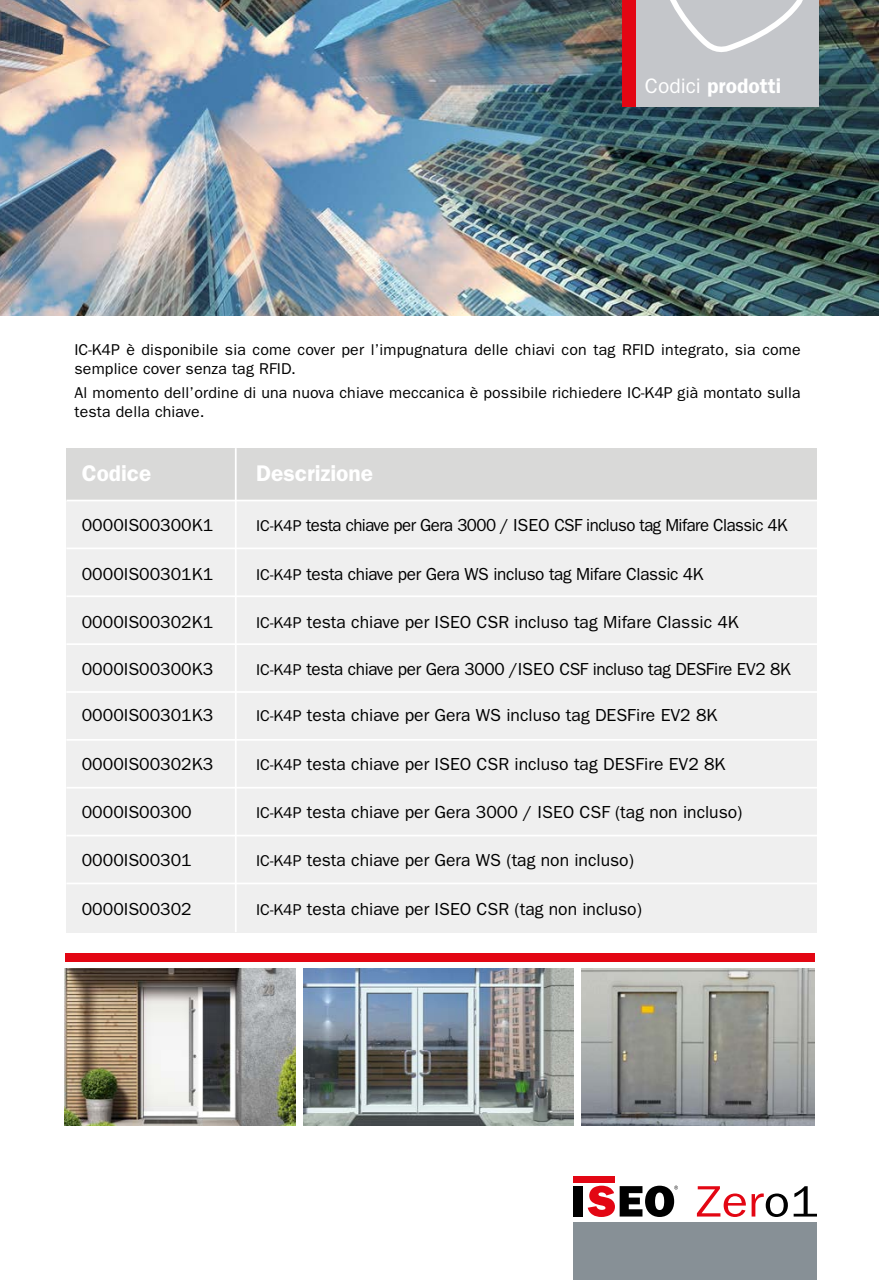
<style>
.page{position:relative;width:879px;height:1280px;background:#fff}
.page>*{position:absolute;margin:0;border:0;box-sizing:border-box;transform-origin:0 0}
.t1{font:600 22.75px "ITC Franklin Gothic Std";color:#fff}
.t2{font:600 21px "ITC Franklin Gothic Std";color:#fff}
.t3{font:17.5px "ITC Franklin Gothic Std";color:#000}
.t4{font:17.5px "ITC Franklin Gothic Std";letter-spacing:-.02em;color:#000}
.t5{font:17.5px "ITC Franklin Gothic Std";letter-spacing:-.03em;color:#000;scale:.96 1}
.t6{font:15.75px/19.2px "ITC Franklin Gothic Std";letter-spacing:.01em;color:#000}
.s1{font-weight:400}
.s2{font-size:15.75px}
</style>
<div class="page">
<img style="left:0;top:0;width:878px;height:315px">
<div style="left:573px;top:1223px;width:243px;height:57px;background:#879096"></div>
<svg style="left:587px;top:1186px;width:90px;height:31px"></svg>
<div style="left:573px;top:1186px;width:9px;height:30px;background:#000"></div>
<div style="left:573px;top:1176px;width:41px;height:6px;background:#e30613"></div>
<svg style="left:696px;top:1186px;width:49px;height:31px"></svg>
<svg style="left:751px;top:1193px;width:36px;height:24px"></svg>
<svg style="left:793px;top:1186px;width:23px;height:30px"></svg>
<div style="left:622px;top:0;width:196px;height:106px;background:#c4c6ca"></div>
<div style="left:622px;top:0;width:13px;height:106px;background:#e30613"></div>
<svg style="left:670px;top:0;width:133px;height:52px"></svg>
<img style="left:581px;top:968px;width:233px;height:157px">
<img style="left:303px;top:968px;width:270px;height:157px">
<div style="left:65px;top:953px;width:749px;height:8px;background:#e30613"></div>
<img style="left:65px;top:968px;width:230px;height:157px">
<div style="left:66px;top:448px;width:750px;height:484px;background:#efefef"></div>
<hr style="left:66px;top:547px;width:750px;height:2px;background:#fff">
<hr style="left:66px;top:739px;width:750px;height:2px;background:#fff">
<hr style="left:66px;top:643px;width:750px;height:2px;background:#fff">
<hr style="left:66px;top:835px;width:750px;height:1px;background:#fff">
<hr style="left:66px;top:595px;width:750px;height:2px;background:#fff">
<hr style="left:66px;top:787px;width:750px;height:2px;background:#fff">
<hr style="left:66px;top:691px;width:750px;height:2px;background:#fff">
<hr style="left:66px;top:882px;width:750px;height:2px;background:#fff">
<div style="left:66px;top:448px;width:750px;height:52px;background:#d9d9d8"></div>
<hr style="left:66px;top:500px;width:750px;height:1px;background:#fff">
<hr style="left:235px;top:448px;width:1px;height:484px;background:#fff">
<p class="t2" style="left:644px;top:74px;width:138px"><span class="s1">Codici</span> prodotti</p>
<p class="t6" style="left:74px;top:340px;width:727px">IC-K4P è disponibile sia come cover per l’impugnatura delle chiavi con tag RFID integrato, sia come semplice cover senza tag RFID.</p>
<p class="t6" style="left:74px;top:383px;width:727px">Al momento dell’ordine di una nuova chiave meccanica è possibile richiedere IC-K4P già montato sulla testa della chiave.</p>
<h1 class="t1" style="left:82px;top:460px;width:71px">Codice</h1>
<h1 class="t1" style="left:256px;top:460px;width:118px">Descrizione</h1>
<p class="t3" style="left:82px;top:515px;width:133px">0000IS00300K1</p>
<p class="t5" style="left:256px;top:515px;width:554px"><span class="s2">IC-K4P</span> testa chiave per Gera 3000 / ISEO CSF incluso tag Mifare Classic 4K</p>
<p class="t3" style="left:82px;top:564px;width:133px">0000IS00301K1</p>
<p class="t4" style="left:256px;top:564px;width:448px"><span class="s2">IC-K4P</span> testa chiave per Gera WS incluso tag Mifare Classic 4K</p>
<p class="t3" style="left:82px;top:611px;width:133px">0000IS00302K1</p>
<p class="t3" style="left:256px;top:611px;width:484px"><span class="s2">IC-K4P</span> testa chiave per ISEO CSR incluso tag Mifare Classic 4K</p>
<p class="t3" style="left:82px;top:659px;width:133px">0000IS00300K3</p>
<p class="t4" style="left:256px;top:659px;width:536px"><span class="s2">IC-K4P</span> testa chiave per Gera 3000 /ISEO CSF incluso tag DESFire EV2 8K</p>
<p class="t3" style="left:82px;top:705px;width:133px">0000IS00301K3</p>
<p class="t3" style="left:256px;top:705px;width:462px"><span class="s2">IC-K4P</span> testa chiave per Gera WS incluso tag DESFire EV2 8K</p>
<p class="t3" style="left:82px;top:753px;width:133px">0000IS00302K3</p>
<p class="t3" style="left:256px;top:753px;width:470px"><span class="s2">IC-K4P</span> testa chiave per ISEO CSR incluso tag DESFire EV2 8K</p>
<p class="t3" style="left:82px;top:802px;width:111px">0000IS00300</p>
<p class="t3" style="left:256px;top:802px;width:487px"><span class="s2">IC-K4P</span> testa chiave per Gera 3000 / ISEO CSF (tag non incluso)</p>
<p class="t3" style="left:82px;top:850px;width:111px">0000IS00301</p>
<p class="t3" style="left:256px;top:850px;width:379px"><span class="s2">IC-K4P</span> testa chiave per Gera WS (tag non incluso)</p>
<p class="t3" style="left:82px;top:899px;width:111px">0000IS00302</p>
<p class="t3" style="left:256px;top:899px;width:387px"><span class="s2">IC-K4P</span> testa chiave per ISEO CSR (tag non incluso)</p>
</div>
